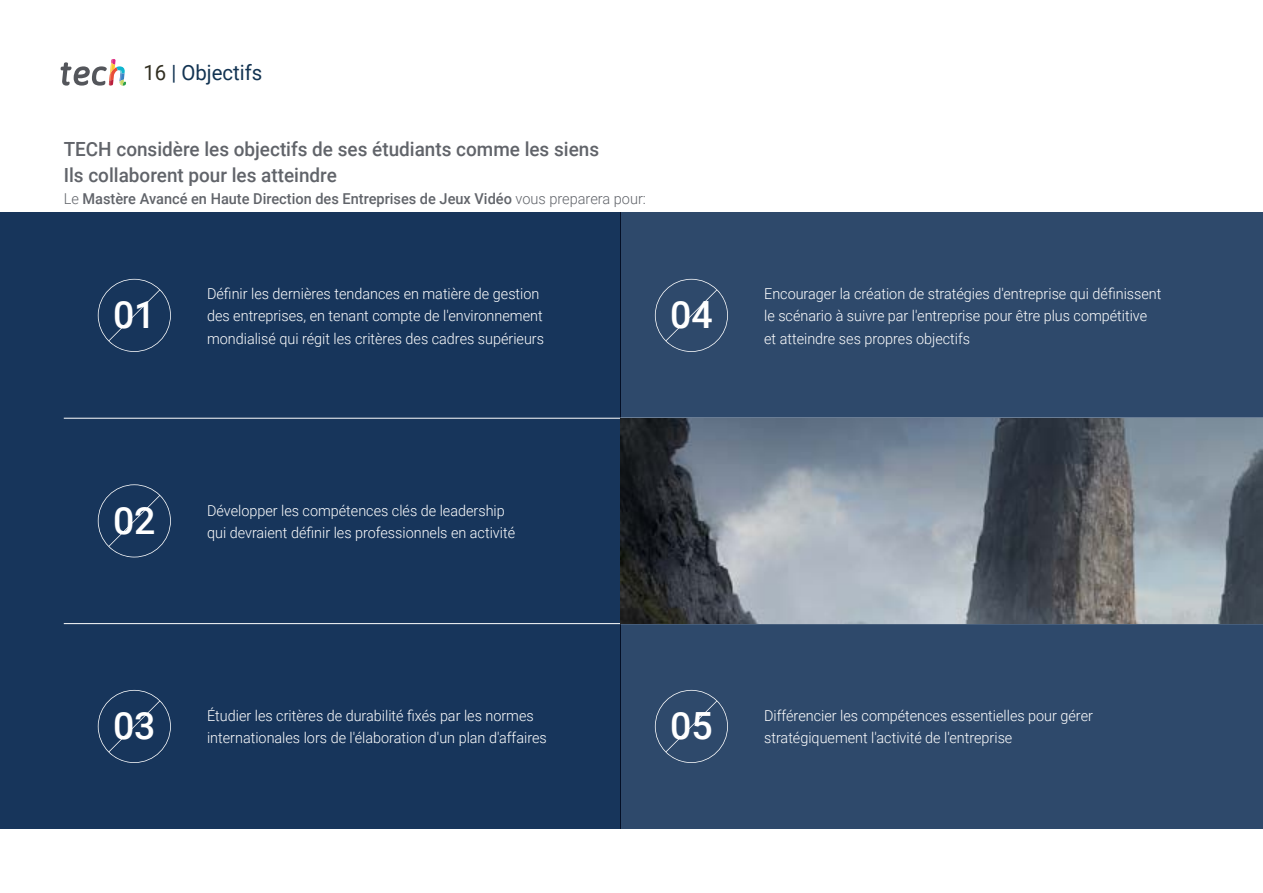
<style>
.page{position:relative;width:1263px;height:893px;background:#fff}
.page>*{position:absolute;margin:0;border:0;box-sizing:border-box;transform-origin:0 0}
.t1{font:500 37.5px "Roboto";color:#fff}
.t2{font:21px "Roboto";color:#123352}
.t3{font:500 19.5px/25.5px "Roboto";color:#61646a}
.t4{font:300 15px/22.5px "Roboto";color:#fff;scale:.96 1}
.t5{font:500 15px "Roboto";color:#61646a}
.s1{color:#312e20}
.s2{font-weight:300}
</style>
<div class="page">
<div style="left:0;top:213px;width:621px;height:616px;background:#17355b"></div>
<div style="left:621px;top:213px;width:642px;height:616px;background:#2e496b"></div>
<svg style="left:98px;top:279px;width:73px;height:73px"></svg>
<svg style="left:98px;top:484px;width:73px;height:73px"></svg>
<svg style="left:98px;top:690px;width:73px;height:73px"></svg>
<svg style="left:655px;top:279px;width:73px;height:73px"></svg>
<hr style="left:64px;top:418px;width:1199px;height:1px;background:#fff">
<hr style="left:64px;top:623px;width:1199px;height:1px;background:#fff">
<svg style="left:655px;top:690px;width:73px;height:73px"></svg>
<img style="left:621px;top:418px;width:642px;height:206px">
<svg style="left:61px;top:59px;width:65px;height:27px"></svg>
<h2 class="t2" style="left:144px;top:57px;width:120px"><span class="s1">16</span> | Objectifs</h2>
<h3 class="t3" style="left:64px;top:136px;width:537px">TECH considère les objectifs de ses étudiants comme les siens<br>Ils collaborent pour les atteindre</h3>
<p class="t5" style="left:64px;top:188px;width:584px"><span class="s2">Le</span> Mastère Avancé en Haute Direction des Entreprises de Jeux Vidéo <span class="s2">vous preparera pour:</span></p>
<h1 class="t1" style="left:113px;top:288px;width:44px">01</h1>
<p class="t4" style="left:207px;top:281px;width:352px">Définir les dernières tendances en matière de gestion des entreprises, en tenant compte de l'environnement mondialisé qui régit les critères des cadres supérieurs</p>
<h1 class="t1" style="left:670px;top:288px;width:44px">04</h1>
<p class="t4" style="left:764px;top:281px;width:415px">Encourager la création de stratégies d'entreprise qui définissent le scénario à suivre par l'entreprise pour être plus compétitive et atteindre ses propres objectifs</p>
<h1 class="t1" style="left:113px;top:494px;width:44px">02</h1>
<p class="t4" style="left:207px;top:499px;width:322px">Développer les compétences clés de leadership qui devraient définir les professionnels en activité</p>
<h1 class="t1" style="left:113px;top:699px;width:44px">03</h1>
<p class="t4" style="left:207px;top:704px;width:355px">Étudier les critères de durabilité fixés par les normes internationales lors de l'élaboration d'un plan d'affaires</p>
<h1 class="t1" style="left:670px;top:699px;width:44px">05</h1>
<p class="t4" style="left:764px;top:704px;width:344px">Différencier les compétences essentielles pour gérer stratégiquement l'activité de l'entreprise</p>
</div>
